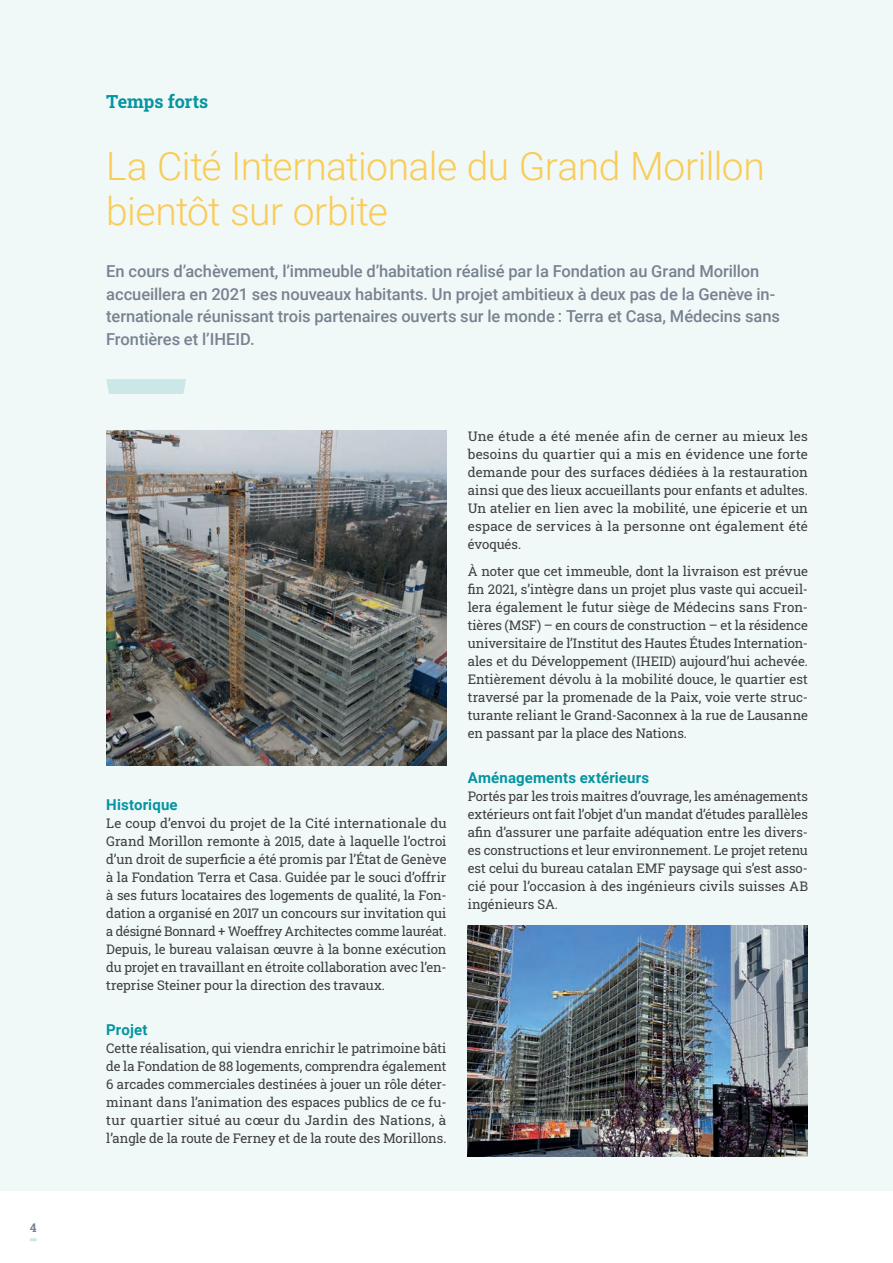
<style>
.page{position:relative;width:893px;height:1263px;background:#fff}
.page>*{position:absolute;margin:0;border:0;box-sizing:border-box;transform-origin:0 0}
.t1{font:300 39px/45px "Roboto";letter-spacing:-.015em;color:#facc56}
.t2{font:700 18px "Roboto Slab";letter-spacing:-.005em;color:#0595a0}
.t3{font:500 16.5px/22.5px "Roboto";letter-spacing:-.005em;color:#778391}
.t4{font:700 15px "Roboto";letter-spacing:.01em;color:#0595a0}
.t5{font:13.2px/18px "Roboto Slab";color:#3e3e3f;text-align:justify}
.t6{font:700 12px "Roboto Slab";color:#778391}
</style>
<div class="page">
<svg style="left:30px;top:1238px;width:7px;height:3px"></svg>
<div style="left:0;top:0;width:893px;height:1191px;background:#f1f8f8"></div>
<svg style="left:106px;top:379px;width:80px;height:15px"></svg>
<img style="left:106px;top:430px;width:340px;height:335px">
<img style="left:468px;top:926px;width:340px;height:231px">
<p class="t6" style="left:30px;top:1219px;width:8px">4</p>
<h2 class="t2" style="left:106px;top:89px;width:103px">Temps forts</h2>
<h1 class="t1" style="left:106px;top:142px;width:660px">La Cité Internationale du Grand Morillon bientôt sur orbite</h1>
<p class="t3" style="left:106px;top:260px;width:675px">En cours d’achèvement, l’immeuble d’habitation réalisé par la Fondation au Grand Morillon accueillera en 2021 ses nouveaux habitants. Un projet ambitieux à deux pas de la Genève in&shy;ternationale réunissant trois partenaires ouverts sur le monde : Terra et Casa, Médecins sans Frontières et l’IHEID.</p>
<p class="t4" style="left:106px;top:794px;width:73px">Historique</p>
<p class="t5" style="left:106px;top:814px;width:342px">Le coup d’envoi du projet de la Cité internationale du Grand Morillon remonte à 2015, date à laquelle l’octroi d’un droit de superficie a été promis par l’État de Genève à la Fondation Terra et Casa. Guidée par le souci d’offrir à ses futurs locataires des logements de qualité, la Fon&shy;dation a organisé en 2017 un concours sur invitation qui a désigné Bonnard + Woeffrey Architectes comme lauréat.<br>Depuis, le bureau valaisan œuvre à la bonne exécution du projet en travaillant en étroite collaboration avec l’en&shy;treprise Steiner pour la direction des travaux.</p>
<p class="t4" style="left:106px;top:1019px;width:43px">Projet</p>
<p class="t5" style="left:106px;top:1039px;width:342px">Cette réalisation, qui viendra enrichir le patrimoine bâti de la Fondation de 88 logements, comprendra également 6 arcades commerciales destinées à jouer un rôle déter&shy;minant dans l’animation des espaces publics de ce fu&shy;tur quartier situé au cœur du Jardin des Nations, à l’angle de la route de Ferney et de la route des Morillons.</p>
<p class="t5" style="left:468px;top:427px;width:342px">Une étude a été menée afin de cerner au mieux les besoins du quartier qui a mis en évidence une forte demande pour des surfaces dédiées à la restauration ainsi que des lieux accueillants pour enfants et adultes.<br>Un atelier en lien avec la mobilité, une épicerie et un espace de services à la personne ont également été évoqués.</p>
<p class="t5" style="left:468px;top:562px;width:342px">À noter que cet immeuble, dont la livraison est prévue fin 2021, s’intègre dans un projet plus vaste qui accueil&shy;lera également le futur siège de Médecins sans Fron&shy;tières (MSF) – en cours de construction – et la résidence universitaire de l’Institut des Hautes Études Internation&shy;ales et du Développement (IHEID) aujourd’hui achevée.<br>Entièrement dévolu à la mobilité douce, le quartier est traversé par la promenade de la Paix, voie verte struc&shy;turante reliant le Grand-Saconnex à la rue de Lausanne en passant par la place des Nations.</p>
<p class="t4" style="left:468px;top:767px;width:183px">Aménagements extérieurs</p>
<p class="t5" style="left:468px;top:787px;width:342px">Portés par les trois maitres d’ouvrage, les aménagements extérieurs ont fait l’objet d’un mandat d’études parallèles afin d’assurer une parfaite adéquation entre les divers&shy;es constructions et leur environnement. Le projet retenu est celui du bureau catalan EMF paysage qui s’est asso&shy;cié pour l’occasion à des ingénieurs civils suisses AB ingénieurs SA.</p>
</div>
